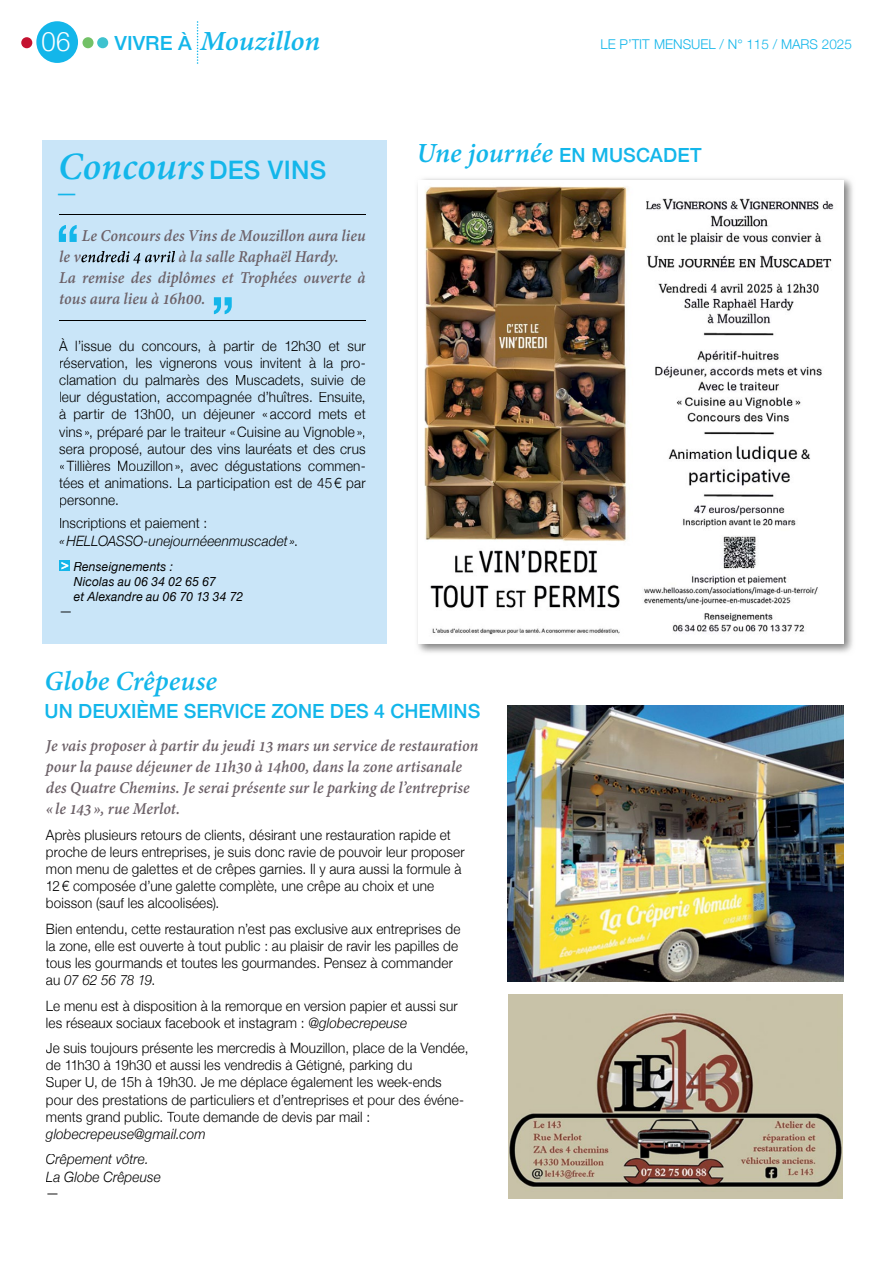
<style>
.page{position:relative;width:893px;height:1263px;background:#fff}
.page>*{position:absolute;margin:0;border:0;box-sizing:border-box;transform-origin:0 0}
.t1{font:italic 700 42px "Adobe Devanagari";letter-spacing:-.005em;color:#13b6ea}
.t2{font:italic 700 34.5px "Helvetica Neue";color:#13b6ea}
.t3{font:italic 700 30px "Adobe Devanagari";letter-spacing:-.005em;color:#13b6ea}
.t4{font:italic 700 30px "Adobe Devanagari";letter-spacing:-.005em;color:#13b6ea;scale:1.05 1}
.t5{font:300 27px "Helvetica Neue";color:#fff;scale:.95 1}
.t6{font:500 19.5px "Helvetica Neue";color:#13b6ea}
.t7{font:italic 700 18px/21px "Adobe Devanagari";color:#6c6168;scale:.95 1}
.t8{font:300 14.25px/17.1px "Helvetica Neue";letter-spacing:.01em;color:#000;scale:.95 1}
.t9{font:italic 300 14.25px/17.1px "Helvetica Neue";letter-spacing:.01em;color:#000;scale:.95 1}
.t10{font:300 13.5px "Helvetica Neue";color:#13b6ea}
.t11{font:italic 12.75px/15px "Helvetica Neue";letter-spacing:.015em;color:#000;scale:.95 1}
.s1{font-family:"Helvetica Neue";font-weight:500;font-style:normal;font-size:19.5px}
.s2{font-family:"Helvetica Neue";font-weight:500;font-style:normal;font-size:25.5px}
.s3{font-style:normal}
.s4{font-style:italic}
</style>
<div class="page">
<img style="left:417px;top:178px;width:436px;height:475px">
<img style="left:418px;top:180px;width:426px;height:463px">
<img style="left:635px;top:187px;width:205px;height:452px">
<svg style="left:197px;top:21px;width:1px;height:43px"></svg>
<div style="left:82px;top:37px;width:12px;height:11px;background:#73c167;border-radius:50%"></div>
<div style="left:97px;top:37px;width:11px;height:11px;background:#3ec2cf;border-radius:50%"></div>
<div style="left:36px;top:21px;width:42px;height:42px;background:#13b6ea;border-radius:50%"></div>
<div style="left:21px;top:37px;width:11px;height:11px;background:#c41230;border-radius:50%"></div>
<div style="left:43px;top:140px;width:344px;height:504px;background:#c9e5f8"></div>
<svg style="left:81px;top:251px;width:94px;height:12px"></svg>
<div style="left:59px;top:560px;width:11px;height:11px;background:#13b6ea"></div>
<svg style="left:61px;top:562px;width:7px;height:7px"></svg>
<svg style="left:59px;top:225px;width:18px;height:17px"></svg>
<svg style="left:214px;top:297px;width:18px;height:17px"></svg>
<hr style="left:60px;top:214px;width:306px;height:1px;background:#000">
<hr style="left:60px;top:320px;width:306px;height:1px;background:#000">
<img style="left:509px;top:994px;width:333px;height:205px">
<img style="left:507px;top:706px;width:336px;height:276px">
<h3 class="t5" style="left:42px;top:20px;width:32px">06</h3>
<h3 class="t4" style="left:115px;top:23px;width:198px"><span class="s1">VIVRE À</span> Mouzillon</h3>
<p class="t10" style="left:600px;top:33px;width:253px">le p’tit Mensuel / n° 115 / MARs 2025</p>
<h1 class="t1" style="left:58px;top:142px;width:270px">Concours <span class="s2">DES VINS</span></h1>
<h2 class="t2" style="left:58px;top:151px;width:19px">_</h2>
<p class="t7" style="left:82px;top:227px;width:300px">Le Concours des Vins de Mouzillon aura lieu</p>
<p class="t7" style="left:59px;top:248px;width:24px">le v</p>
<p class="t7" style="left:59px;top:248px;width:324px;text-indent:119px">à la salle Raphaël Hardy.<br>La remise des diplômes et Trophées ouverte à tous aura lieu à 16h00.</p>
<p class="t8" style="left:59px;top:336px;width:324px;text-align:justify">À l’issue du concours, à partir de 12h30 et sur réservation, les vignerons vous invitent à la pro&shy;clamation du palmarès des muscadets, suivie de leur dégustation, accompagnée d’huîtres. ensuite, à partir de 13h00, un déjeuner « accord mets et vins », préparé par le traiteur «Cuisine au Vignoble », sera proposé, autour des vins lauréats et des crus «tillières mouzillon», avec dégustations commen&shy;tées et animations. la participation est de 45€ par personne.</p>
<p class="t9" style="left:59px;top:514px;width:253px"><span class="s3">Inscriptions et paiement : </span>«HELLOASSO-unejournéeenmuscadet »<span class="s3">.</span></p>
<p class="t11" style="left:74px;top:560px;width:180px">Renseignements :<br>Nicolas au 06 34 02 65 67<br>et Alexandre au 06 70 13 34 72</p>
<p class="t8" style="left:59px;top:601px;width:16px">—</p>
<h3 class="t3" style="left:416px;top:136px;width:287px">Une journée <span class="s1">EN MUSCADET</span></h3>
<h3 class="t3" style="left:45px;top:664px;width:174px">Globe Crêpeuse</h3>
<h3 class="t6" style="left:45px;top:695px;width:437px">UN DEUXIÈME SERVICE ZONE DES 4 CHEMINS</h3>
<p class="t7" style="left:46px;top:737px;width:457px">Je vais proposer à partir du jeudi 13 mars un service de restauration pour la pause déjeuner de 11h30 à 14h00, dans la zone artisanale des Quatre Chemins. Je serai présente sur le parking de l’entreprise « le 143 », rue Merlot.</p>
<p class="t8" style="left:46px;top:825px;width:442px">Après plusieurs retours de clients, désirant une restauration rapide et proche de leurs entreprises, je suis donc ravie de pouvoir leur proposer mon menu de galettes et de crêpes garnies. Il y aura aussi la formule à 12€ composée d’une galette complète, une crêpe au choix et une boisson (sauf les alcoolisées).</p>
<p class="t8" style="left:46px;top:919px;width:438px">Bien entendu, cette restauration n’est pas exclusive aux entreprises de la zone, elle est ouverte à tout public : au plaisir de ravir les papilles de tous les gourmands et toutes les gourmandes. Pensez à commander au <span class="s4">07 62 56 78 19</span>.</p>
<p class="t8" style="left:46px;top:996px;width:435px">Le menu est à disposition à la remorque en version papier et aussi sur les réseaux sociaux facebook et instagram : <span class="s4">@globecrepeuse</span></p>
<p class="t8" style="left:46px;top:1038px;width:446px">Je suis toujours présente les mercredis à Mouzillon, place de la Vendée, de 11h30 à 19h30 et aussi les vendredis à Gétigné, parking du<br>super U, de 15h à 19h30. Je me déplace également les week-ends pour des prestations de particuliers et d’entreprises et pour des événe&shy;ments grand public. toute demande de devis par mail :</p>
<p class="t9" style="left:46px;top:1120px;width:170px;line-height:25.7px">globecrepeuse@gmail.com<br>Crêpement vôtre.</p>
<p class="t9" style="left:46px;top:1167px;width:122px">La Globe Crêpeuse</p>
<p class="t8" style="left:46px;top:1183px;width:16px">—</p>
</div>
